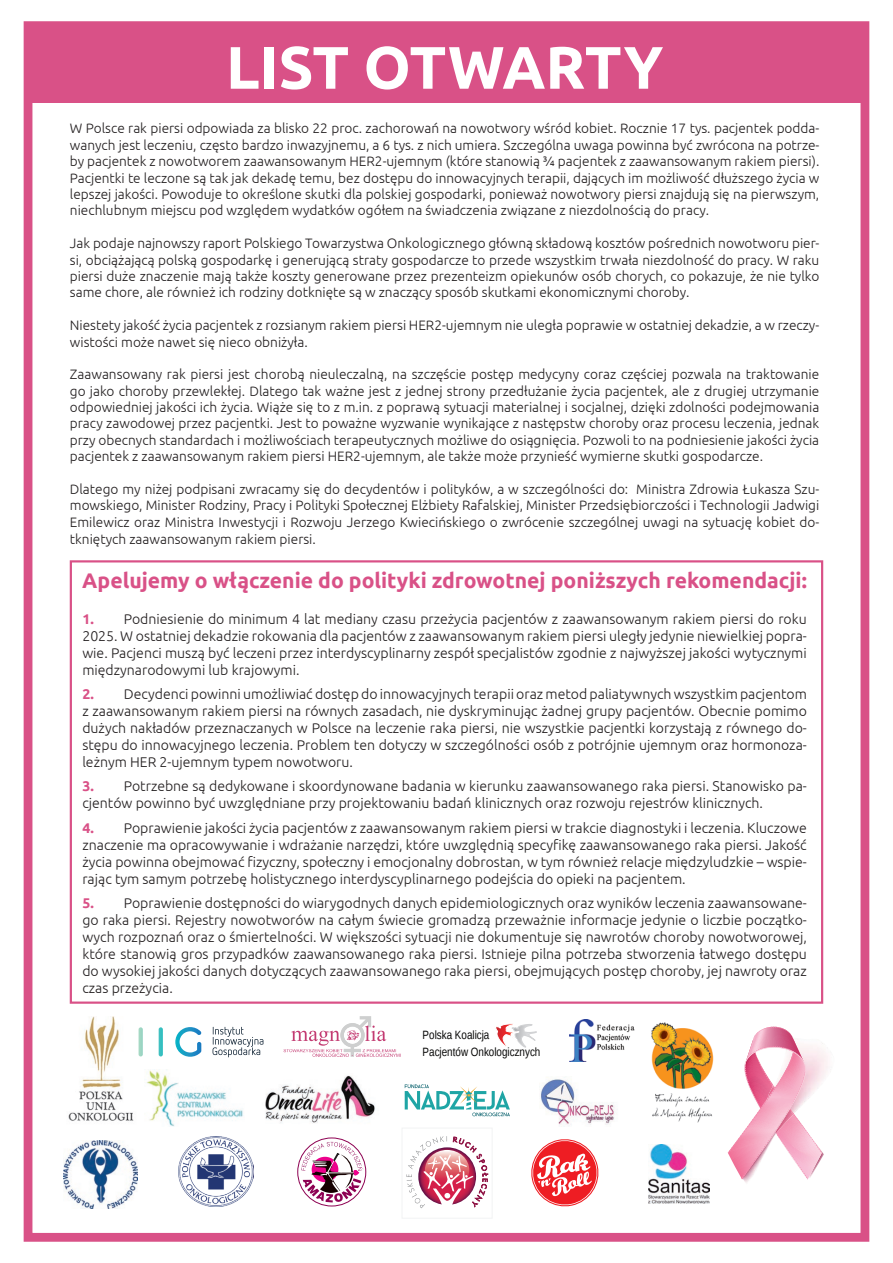
<style>
.page{position:relative;width:893px;height:1263px;background:#fff}
.page>*{position:absolute;margin:0;border:0;box-sizing:border-box;transform-origin:0 0}
.t1{font:700 59.85px "Ubuntu";color:#fff}
.t2{font:700 21.15px "Ubuntu";color:#d95187}
.t3{font:300 14.1px/17px "Ubuntu";color:#231f20;text-align:justify}
.t4{font:300 13.65px/16.4px "Ubuntu";color:#231f20;text-align:justify}
.t5{font:12px/17.1px "Liberation Sans Narrow";color:#050504}
.s1{font-weight:700;color:#d95187}
</style>
<div class="page">
<div style="left:24px;top:21px;width:845px;height:1221px;border:9px solid #d95187"></div>
<div style="left:28px;top:26px;width:837px;height:77px;background:#d95187"></div>
<img style="left:68px;top:1016px;width:66px;height:105px">
<div style="left:70px;top:560px;width:753px;height:444px;border:2px solid #d95187"></div>
<img style="left:742px;top:1043px;width:86px;height:140px">
<svg style="left:728px;top:1027px;width:94px;height:152px"></svg>
<img style="left:651px;top:1022px;width:63px;height:101px">
<div style="left:298px;top:1138px;width:68px;height:68px;border:1px solid #8d0052;border-radius:50%"></div>
<svg style="left:301px;top:1142px;width:62px;height:60px"></svg>
<svg style="left:531px;top:1139px;width:68px;height:68px"></svg>
<img style="left:179px;top:1137px;width:74px;height:70px">
<svg style="left:496px;top:1023px;width:41px;height:25px"></svg>
<hr style="left:139px;top:1027px;width:4px;height:29px;background:#a2d7c3;border-radius:2px">
<hr style="left:159px;top:1027px;width:4px;height:29px;background:#3cbfc0;border-radius:2px">
<svg style="left:175px;top:1027px;width:26px;height:30px"></svg>
<svg style="left:213px;top:1027px;width:50px;height:30px"></svg>
<img style="left:359px;top:1016px;width:12px;height:9px">
<img style="left:340px;top:1023px;width:25px;height:34px">
<img style="left:284px;top:1049px;width:92px;height:3px">
<img style="left:319px;top:1025px;width:67px;height:16px">
<img style="left:569px;top:1019px;width:66px;height:43px">
<svg style="left:407px;top:1136px;width:81px;height:72px"></svg>
<img style="left:648px;top:1144px;width:61px;height:60px">
<img style="left:540px;top:1077px;width:78px;height:50px">
<img style="left:265px;top:1075px;width:110px;height:48px">
<svg style="left:405px;top:1084px;width:105px;height:32px"></svg>
<img style="left:147px;top:1069px;width:96px;height:58px">
<img style="left:64px;top:1140px;width:73px;height:69px">
<h1 class="t1" style="left:226px;top:31px;width:439px">LIST OTWARTY</h1>
<p class="t4" style="left:70px;top:120px;width:751px">W Polsce rak piersi odpowiada za blisko 22 proc. zachorowań na nowotwory wśród kobiet. Rocznie 17 tys. pacjentek podda&shy;wanych jest leczeniu, często bardzo inwazyjnemu, a 6 tys. z nich umiera. Szczególna uwaga powinna być zwrócona na potrze&shy;by pacjentek z nowotworem zaawansowanym HER2-ujemnym (które stanowią ¾ pacjentek z zaawansowanym rakiem piersi).<br>Pacjentki te leczone są tak jak dekadę temu, bez dostępu do innowacyjnych terapii, dających im możliwość dłuższego życia w lepszej jakości. Powoduje to określone skutki dla polskiej gospodarki, ponieważ nowotwory piersi znajdują się na pierwszym, niechlubnym miejscu pod względem wydatków ogółem na świadczenia związane z niezdolnością do pracy.</p>
<p class="t4" style="left:70px;top:235px;width:751px">Jak podaje najnowszy raport Polskiego Towarzystwa Onkologicznego główną składową kosztów pośrednich nowotworu pier&shy;si, obciążającą polską gospodarkę i generującą straty gospodarcze to przede wszystkim trwała niezdolność do pracy. W raku piersi duże znaczenie mają także koszty generowane przez prezenteizm opiekunów osób chorych, co pokazuje, że nie tylko same chore, ale również ich rodziny dotknięte są w znaczący sposób skutkami ekonomicznymi choroby.</p>
<p class="t4" style="left:70px;top:317px;width:751px">Niestety jakość życia pacjentek z rozsianym rakiem piersi HER2-ujemnym nie uległa poprawie w ostatniej dekadzie, a w rzeczy&shy;wistości może nawet się nieco obniżyła.</p>
<p class="t4" style="left:70px;top:366px;width:751px">Zaawansowany rak piersi jest chorobą nieuleczalną, na szczęście postęp medycyny coraz częściej pozwala na traktowanie go jako choroby przewlekłej. Dlatego tak ważne jest z jednej strony przedłużanie życia pacjentek, ale z drugiej utrzymanie odpowiedniej jakości ich życia. Wiąże się to z m.in. z poprawą sytuacji materialnej i socjalnej, dzięki zdolności podejmowania pracy zawodowej przez pacjentki. Jest to poważne wyzwanie wynikające z następstw choroby oraz procesu leczenia, jednak przy obecnych standardach i możliwościach terapeutycznych możliwe do osiągnięcia. Pozwoli to na podniesienie jakości życia pacjentek z zaawansowanym rakiem piersi HER2-ujemnym, ale także może przynieść wymierne skutki gospodarcze.</p>
<p class="t4" style="left:70px;top:481px;width:751px">Dlatego my niżej podpisani zwracamy się do decydentów i polityków, a w szczególności do: Ministra Zdrowia Łukasza Szu&shy;mowskiego, Minister Rodziny, Pracy i Polityki Społecznej Elżbiety Rafalskiej, Minister Przedsiębiorczości i Technologii Jadwigi Emilewicz oraz Ministra Inwestycji i Rozwoju Jerzego Kwiecińskiego o zwrócenie szczególnej uwagi na sytuację kobiet do&shy;tkniętych zaawansowanym rakiem piersi.</p>
<h2 class="t2" style="left:82px;top:568px;width:726px">Apelujemy o włączenie do polityki zdrowotnej poniższych rekomendacji:</h2>
<p class="t3" style="left:82px;top:610px;width:726px"><span class="s1">1.</span> Podniesienie do minimum 4 lat mediany czasu przeżycia pacjentów z zaawansowanym rakiem piersi do roku 2025. W ostatniej dekadzie rokowania dla pacjentów z zaawansowanym rakiem piersi uległy jedynie niewielkiej popra&shy;wie. Pacjenci muszą być leczeni przez interdyscyplinarny zespół specjalistów zgodnie z najwyższej jakości wytycznymi międzynarodowymi lub krajowymi.</p>
<p class="t3" style="left:82px;top:685px;width:726px"><span class="s1">2.</span> Decydenci powinni umożliwiać dostęp do innowacyjnych terapii oraz metod paliatywnych wszystkim pacjentom z zaawansowanym rakiem piersi na równych zasadach, nie dyskryminując żadnej grupy pacjentów. Obecnie pomimo dużych nakładów przeznaczanych w Polsce na leczenie raka piersi, nie wszystkie pacjentki korzystają z równego do&shy;stępu do innowacyjnego leczenia. Problem ten dotyczy w szczególności osób z potrójnie ujemnym oraz hormonoza&shy;leżnym HER 2-ujemnym typem nowotworu.</p>
<p class="t3" style="left:82px;top:777px;width:726px"><span class="s1">3.</span> Potrzebne są dedykowane i skoordynowane badania w kierunku zaawansowanego raka piersi. Stanowisko pa&shy;cjentów powinno być uwzględniane przy projektowaniu badań klinicznych oraz rozwoju rejestrów klinicznych.</p>
<p class="t3" style="left:82px;top:819px;width:726px"><span class="s1">4.</span> Poprawienie jakości życia pacjentów z zaawansowanym rakiem piersi w trakcie diagnostyki i leczenia. Kluczowe znaczenie ma opracowywanie i wdrażanie narzędzi, które uwzględnią specyfikę zaawansowanego raka piersi. Jakość życia powinna obejmować fizyczny, społeczny i emocjonalny dobrostan, w tym również relacje międzyludzkie – wspie&shy;rając tym samym potrzebę holistycznego interdyscyplinarnego podejścia do opieki na pacjentem.</p>
<p class="t3" style="left:82px;top:894px;width:726px"><span class="s1">5.</span> Poprawienie dostępności do wiarygodnych danych epidemiologicznych oraz wyników leczenia zaawansowane&shy;go raka piersi. Rejestry nowotworów na całym świecie gromadzą przeważnie informacje jedynie o liczbie początko&shy;wych rozpoznań oraz o śmiertelności. W większości sytuacji nie dokumentuje się nawrotów choroby nowotworowej, które stanowią gros przypadków zaawansowanego raka piersi. Istnieje pilna potrzeba stworzenia łatwego dostępu do wysokiej jakości danych dotyczących zaawansowanego raka piersi, obejmujących postęp choroby, jej nawroty oraz czas przeżycia.</p>
<p class="t5" style="left:423px;top:1027px;width:119px">Polska Koalicja<br>Pacjentów Onkologicznych</p>
</div>
